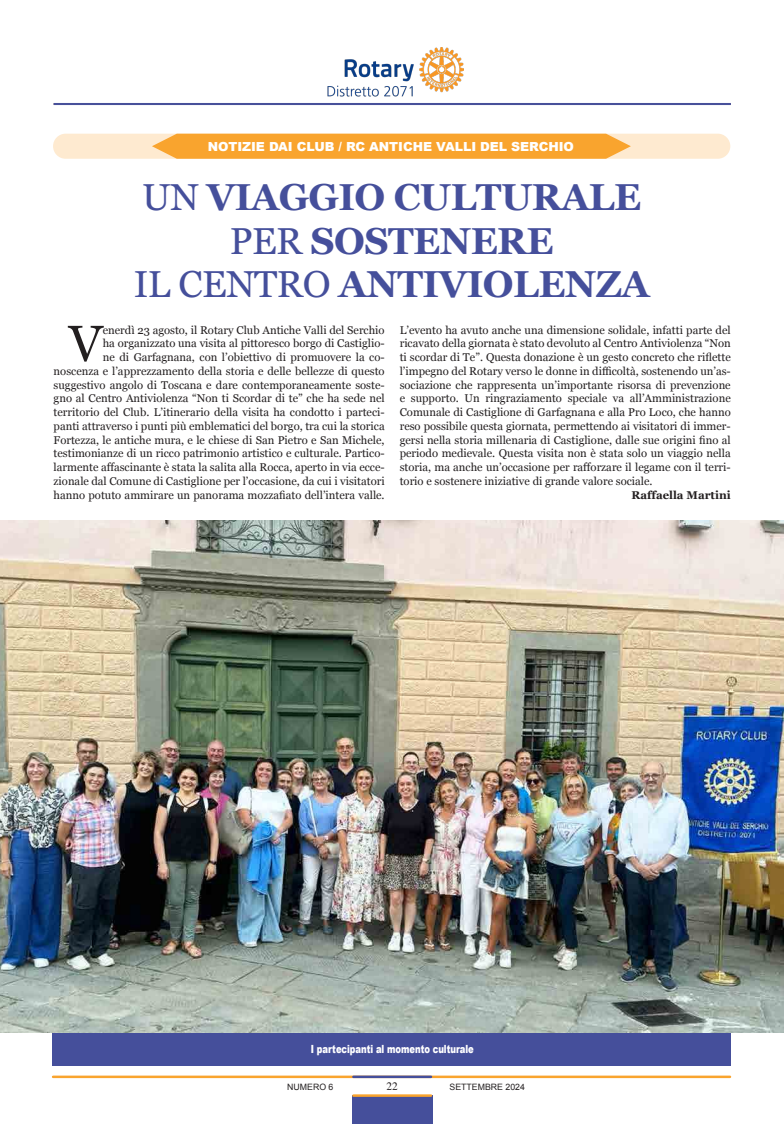
<style>
.page{position:relative;width:784px;height:1124px;background:#fff}
.page>*{position:absolute;margin:0;border:0;box-sizing:border-box;transform-origin:0 0}
.t1{font:51px "Georgia";color:#231f20}
.t2{font:700 37.5px "Georgia";letter-spacing:-.015em;color:#454f9b}
.t3{font:900 12.5px "Arial";letter-spacing:-.005em;color:#fff}
.t4{font:11.25px/13.8px "Georgia";color:#231f20;text-align:right}
.t5{font:900 11.25px "Arial";letter-spacing:-.005em;color:#fff;scale:.75 1}
.t6{font:700 11.25px "Georgia";color:#231f20}
.t7{font:11.25px "Times";color:#231f20}
.t8{font:8.75px "Arial";color:#231f20}
.s1{font-weight:400}
</style>
<div class="page">
<hr style="left:53px;top:1075px;width:676px;height:2px;background:#f9a42e">
<img style="left:327px;top:47px;width:136px;height:50px">
<hr style="left:54px;top:103px;width:676px;height:1px;background:#454f9b">
<hr style="left:54px;top:104px;width:676px;height:1px;background:#454f9b">
<div style="left:352px;top:1095px;width:80px;height:28px;background:#454f9b"></div>
<hr style="left:353px;top:1094px;width:78px;height:2px;background:#f9a42e">
<hr style="left:353px;top:1075px;width:78px;height:2px;background:#454f9b">
<div style="left:53px;top:134px;width:676px;height:25px;background:#feead0;border-radius:13px"></div>
<svg style="left:152px;top:134px;width:478px;height:25px;background:#f9a837"></svg>
<div style="left:52px;top:1032px;width:677px;height:33px;background:#454f9b"></div>
<img style="left:0;top:520px;width:783px;height:512px">
<p class="t3" style="left:208px;top:137px;width:367px">NOTIZIE DAI CLUB / RC ANTICHE VALLI DEL SERCHIO</p>
<p class="t2" style="left:142px;top:168px;width:500px"><span class="s1">UN</span> VIAGGIO CULTURALE</p>
<p class="t2" style="left:230px;top:212px;width:325px"><span class="s1">PER</span> SOSTENERE</p>
<p class="t2" style="left:134px;top:256px;width:517px"><span class="s1">IL CENTRO</span> ANTIVIOLENZA</p>
<p class="t4" style="left:54px;top:322px;width:332px">enerdì 23 agosto, il Rotary Club Antiche Valli del Serchio<br>ha organizzato una visita al pittoresco borgo di Castiglio-<br>ne di Garfagnana, con l’obiettivo di promuovere la co-<br>noscenza e l’apprezzamento della storia e delle bellezze di questo suggestivo angolo di Toscana e dare contemporaneamente soste&shy;gno al Centro Antiviolenza “Non ti Scordar di te” che ha sede nel territorio del Club. L’itinerario della visita ha condotto i parteci&shy;panti attraverso i punti più emblematici del borgo, tra cui la storica Fortezza, le antiche mura, e le chiese di San Pietro e San Michele, testimonianze di un ricco patrimonio artistico e culturale. Partico&shy;larmente affascinante è stata la salita alla Rocca, aperto in via ecce&shy;zionale dal Comune di Castiglione per l’occasione, da cui i visitatori hanno potuto ammirare un panorama mozzafiato dell’intera valle.</p>
<p class="t4" style="left:399px;top:322px;width:332px;text-align:justify">L’evento ha avuto anche una dimensione solidale, infatti parte del ricavato della giornata è stato devoluto al Centro Antiviolenza “Non ti scordar di Te”. Questa donazione è un gesto concreto che riflette l’impegno del Rotary verso le donne in difficoltà, sostenendo un’as&shy;sociazione che rappresenta un’importante risorsa di prevenzione e supporto. Un ringraziamento speciale va all’Amministrazione Comunale di Castiglione di Garfagnana e alla Pro Loco, che hanno reso possibile questa giornata, permettendo ai visitatori di immer&shy;gersi nella storia millenaria di Castiglione, dalle sue origini fino al periodo medievale. Questa visita non è stata solo un viaggio nella storia, ma anche un’occasione per rafforzare il legame con il terri&shy;torio e sostenere iniziative di grande valore sociale.</p>
<p class="t1" style="left:69px;top:306px;width:35px">V</p>
<p class="t6" style="left:631px;top:486px;width:101px">Raffaella Martini</p>
<p class="t5" style="left:311px;top:1040px;width:218px">I partecipanti al momento culturale</p>
<p class="t8" style="left:287px;top:1081px;width:48px">NUMERO 6</p>
<p class="t7" style="left:386px;top:1075px;width:13px">22</p>
<p class="t8" style="left:449px;top:1081px;width:77px">SETTEMBRE 2024</p>
</div>
